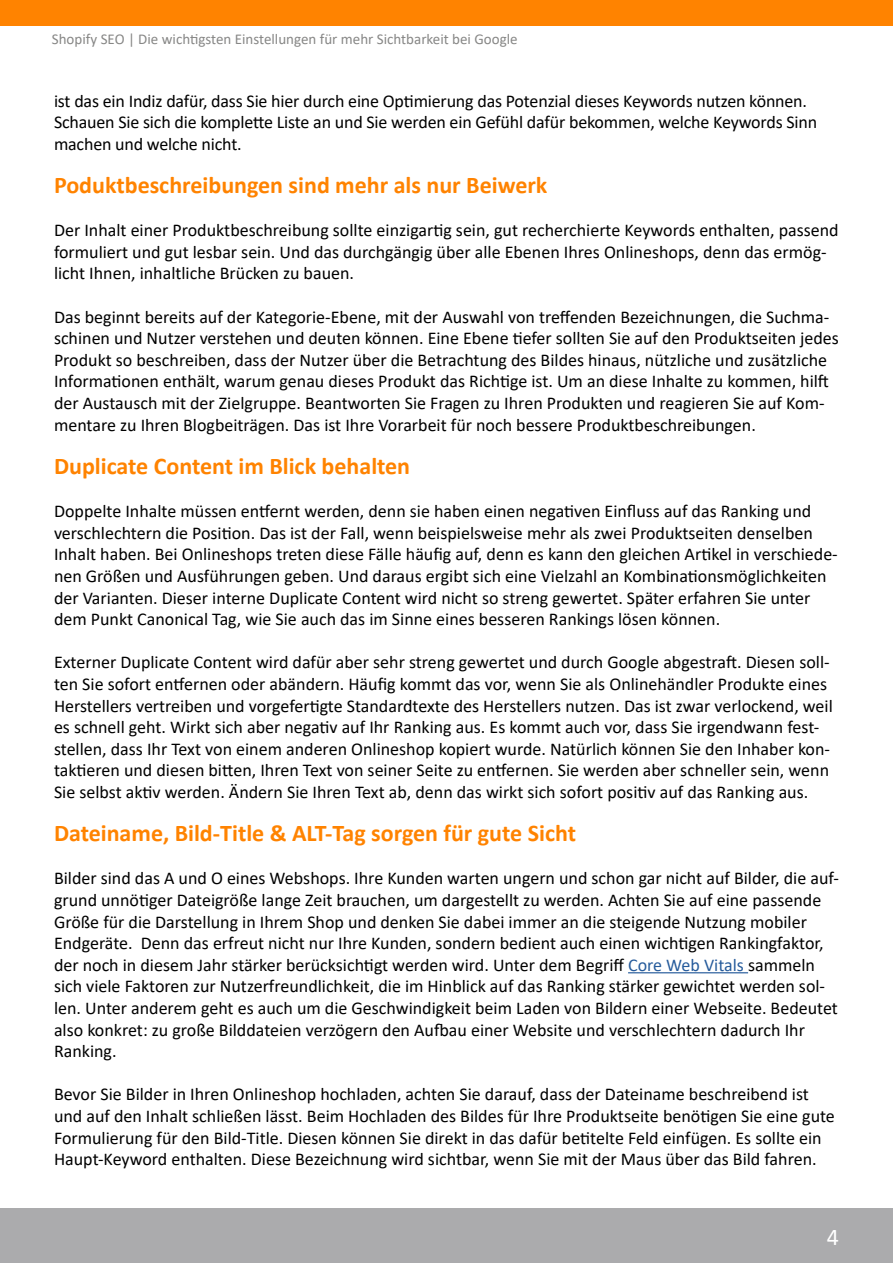
<style>
.page{position:relative;width:893px;height:1263px;background:#fff}
.page>*{position:absolute;margin:0;border:0;box-sizing:border-box;transform-origin:0 0}
.t1{font:700 24px "Calibri";color:#ff8300}
.t2{font:24px "Calibri";color:#fff}
.t3{font:18px/21.6px "Calibri";color:#000}
.t4{font:15px "Calibri";color:#878786}
.s1{color:#265b9b}
</style>
<div class="page">
<div style="left:0;top:0;width:893px;height:26px;background:#ff8300"></div>
<div style="left:0;top:1209px;width:893px;height:54px;background:#ababad"></div>
<hr style="left:628px;top:972px;width:120px;height:1px;background:#265b9b">
<p class="t4" style="left:52px;top:29px;width:467px">Shopify SEO | Die wichtigsten Einstellungen für mehr Sichtbarkeit bei Google</p>
<p class="t3" style="left:54px;top:89px;width:765px">ist das ein Indiz dafür, dass Sie hier durch eine Optimierung das Potenzial dieses Keywords nutzen können.<br>Schauen Sie sich die komplette Liste an und Sie werden ein Gefühl dafür bekommen, welche Keywords Sinn machen und welche nicht.</p>
<h1 class="t1" style="left:54px;top:168px;width:495px">Poduktbeschreibungen sind mehr als nur Beiwerk</h1>
<p class="t3" style="left:54px;top:219px;width:786px">Der Inhalt einer Produktbeschreibung sollte einzigartig sein, gut recherchierte Keywords enthalten, passend formuliert und gut lesbar sein. Und das durchgängig über alle Ebenen Ihres Onlineshops, denn das ermög&shy;licht Ihnen, inhaltliche Brücken zu bauen.</p>
<p class="t3" style="left:54px;top:305px;width:786px">Das beginnt bereits auf der Kategorie-Ebene, mit der Auswahl von treffenden Bezeichnungen, die Suchma&shy;schinen und Nutzer verstehen und deuten können. Eine Ebene tiefer sollten Sie auf den Produktseiten jedes Produkt so beschreiben, dass der Nutzer über die Betrachtung des Bildes hinaus, nützliche und zusätzliche Informationen enthält, warum genau dieses Produkt das Richtige ist. Um an diese Inhalte zu kommen, hilft der Austausch mit der Zielgruppe. Beantworten Sie Fragen zu Ihren Produkten und reagieren Sie auf Kom&shy;mentare zu Ihren Blogbeiträgen. Das ist Ihre Vorarbeit für noch bessere Produktbeschreibungen.</p>
<h1 class="t1" style="left:54px;top:449px;width:358px">Duplicate Content im Blick behalten</h1>
<p class="t3" style="left:54px;top:500px;width:785px">Doppelte Inhalte müssen entfernt werden, denn sie haben einen negativen Einfluss auf das Ranking und verschlechtern die Position. Das ist der Fall, wenn beispielsweise mehr als zwei Produktseiten denselben Inhalt haben. Bei Onlineshops treten diese Fälle häufig auf, denn es kann den gleichen Artikel in verschiede&shy;nen Größen und Ausführungen geben. Und daraus ergibt sich eine Vielzahl an Kombinationsmöglichkeiten der Varianten. Dieser interne Duplicate Content wird nicht so streng gewertet. Später erfahren Sie unter dem Punkt Canonical Tag, wie Sie auch das im Sinne eines besseren Rankings lösen können.</p>
<p class="t3" style="left:54px;top:651px;width:780px">Externer Duplicate Content wird dafür aber sehr streng gewertet und durch Google abgestraft. Diesen soll&shy;ten Sie sofort entfernen oder abändern. Häufig kommt das vor, wenn Sie als Onlinehändler Produkte eines Herstellers vertreiben und vorgefertigte Standardtexte des Herstellers nutzen. Das ist zwar verlockend, weil es schnell geht. Wirkt sich aber negativ auf Ihr Ranking aus. Es kommt auch vor, dass Sie irgendwann fest&shy;stellen, dass Ihr Text von einem anderen Onlineshop kopiert wurde. Natürlich können Sie den Inhaber kon&shy;taktieren und diesen bitten, Ihren Text von seiner Seite zu entfernen. Sie werden aber schneller sein, wenn Sie selbst aktiv werden. Ändern Sie Ihren Text ab, denn das wirkt sich sofort positiv auf das Ranking aus.</p>
<h1 class="t1" style="left:54px;top:816px;width:523px">Dateiname, Bild-Title &amp; ALT-Tag sorgen für gute Sicht</h1>
<p class="t3" style="left:54px;top:867px;width:786px">Bilder sind das A und O eines Webshops. Ihre Kunden warten ungern und schon gar nicht auf Bilder, die auf&shy;grund unnötiger Dateigröße lange Zeit brauchen, um dargestellt zu werden. Achten Sie auf eine passende Größe für die Darstellung in Ihrem Shop und denken Sie dabei immer an die steigende Nutzung mobiler Endgeräte. Denn das erfreut nicht nur Ihre Kunden, sondern bedient auch einen wichtigen Rankingfaktor, der noch in diesem Jahr stärker berücksichtigt werden wird. Unter dem Begriff <span class="s1">Core Web Vitals</span> sammeln sich viele Faktoren zur Nutzerfreundlichkeit, die im Hinblick auf das Ranking stärker gewichtet werden sol&shy;len. Unter anderem geht es auch um die Geschwindigkeit beim Laden von Bildern einer Webseite. Bedeutet also konkret: zu große Bilddateien verzögern den Aufbau einer Website und verschlechtern dadurch Ihr Ranking.</p>
<p class="t3" style="left:54px;top:1083px;width:782px">Bevor Sie Bilder in Ihren Onlineshop hochladen, achten Sie darauf, dass der Dateiname beschreibend ist und auf den Inhalt schließen lässt. Beim Hochladen des Bildes für Ihre Produktseite benötigen Sie eine gute Formulierung für den Bild-Title. Diesen können Sie direkt in das dafür betitelte Feld einfügen. Es sollte ein Haupt-Keyword enthalten. Diese Bezeichnung wird sichtbar, wenn Sie mit der Maus über das Bild fahren.</p>
<h1 class="t2" style="left:827px;top:1223px;width:14px">4</h1>
</div>
